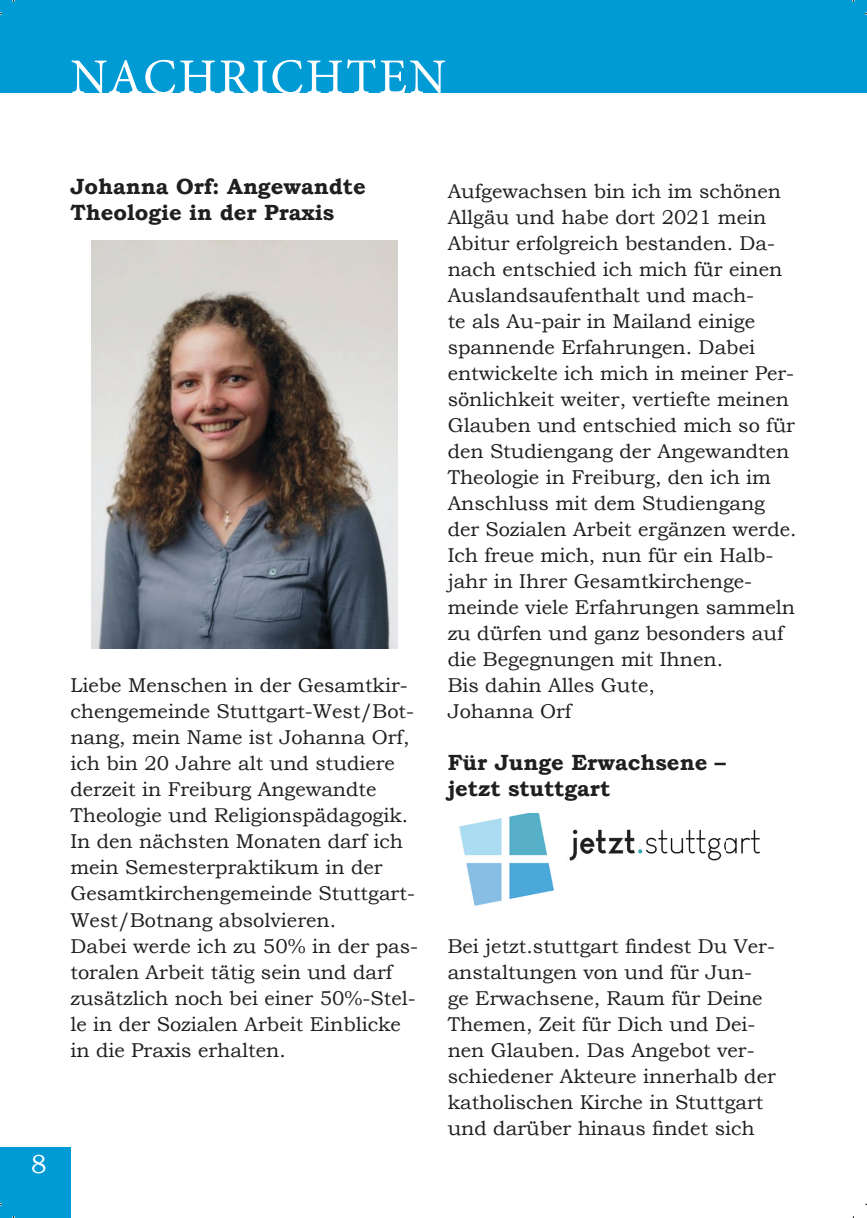
<style>
.page{position:relative;width:867px;height:1218px;background:#fff}
.page>*{position:absolute;margin:0;border:0;box-sizing:border-box;transform-origin:0 0}
.t1{font:50px "Minion Pro";letter-spacing:.04em;color:#fff}
.t2{font:26px "Bookman Old Style";color:#fff}
.t3{font:700 22px/26px "Bookman Old Style";color:#1f1f1e}
.t4{font:20px/26px "Bookman Old Style";color:#1f1f1e}
</style>
<div class="page">
<div style="left:0;top:1148px;width:70px;height:70px;background:#009ad5"></div>
<div style="left:0;top:0;width:853px;height:93px;background:#009ad5"></div>
<div style="left:853px;top:0;width:13px;height:93px;background:#009ad5"></div>
<img style="left:92px;top:240px;width:305px;height:409px">
<img style="left:459px;top:813px;width:301px;height:93px">
<h1 class="t1" style="left:71px;top:44px;width:377px">NACHRICHTEN</h1>
<p class="t3" style="left:70px;top:173px;width:297px">Johanna Orf: Angewandte<br>Theologie in der Praxis</p>
<p class="t4" style="left:70px;top:673px;width:349px">Liebe Menschen in der Gesamtkir&shy;chengemeinde Stuttgart-West/Bot&shy;nang, mein Name ist Johanna Orf, ich bin 20 Jahre alt und studiere derzeit in Freiburg Angewandte<br>Theologie und Religionspädagogik.<br>In den nächsten Monaten darf ich mein Semesterpraktikum in der<br>Gesamtkirchengemeinde Stuttgart-<br>West/Botnang absolvieren.<br>Dabei werde ich zu 50% in der pas&shy;toralen Arbeit tätig sein und darf zusätzlich noch bei einer 50%-Stel&shy;le in der Sozialen Arbeit Einblicke in die Praxis erhalten.</p>
<h2 class="t2" style="left:31px;top:1147px;width:18px">8</h2>
<p class="t4" style="left:447px;top:179px;width:350px">Aufgewachsen bin ich im schönen<br>Allgäu und habe dort 2021 mein<br>Abitur erfolgreich bestanden. Da&shy;nach entschied ich mich für einen<br>Auslandsaufenthalt und mach-<br>te als Au-pair in Mailand einige spannende Erfahrungen. Dabei entwickelte ich mich in meiner Per&shy;sönlichkeit weiter, vertiefte meinen<br>Glauben und entschied mich so für den Studiengang der Angewandten<br>Theologie in Freiburg, den ich im<br>Anschluss mit dem Studiengang der Sozialen Arbeit ergänzen werde.<br>Ich freue mich, nun für ein Halb&shy;jahr in Ihrer Gesamtkirchenge&shy;meinde viele Erfahrungen sammeln zu dürfen und ganz besonders auf die Begegnungen mit Ihnen.<br>Bis dahin Alles Gute,<br>Johanna Orf</p>
<p class="t3" style="left:447px;top:750px;width:280px">Für Junge Erwachsene – jetzt stuttgart</p>
<p class="t4" style="left:447px;top:933px;width:329px">Bei jetzt.stuttgart findest Du Ver&shy;anstaltungen von und für Jun&shy;ge Erwachsene, Raum für Deine<br>Themen, Zeit für Dich und Dei&shy;nen Glauben. Das Angebot ver&shy;schiedener Akteure innerhalb der katholischen Kirche in Stuttgart und darüber hinaus findet sich</p>
</div>
